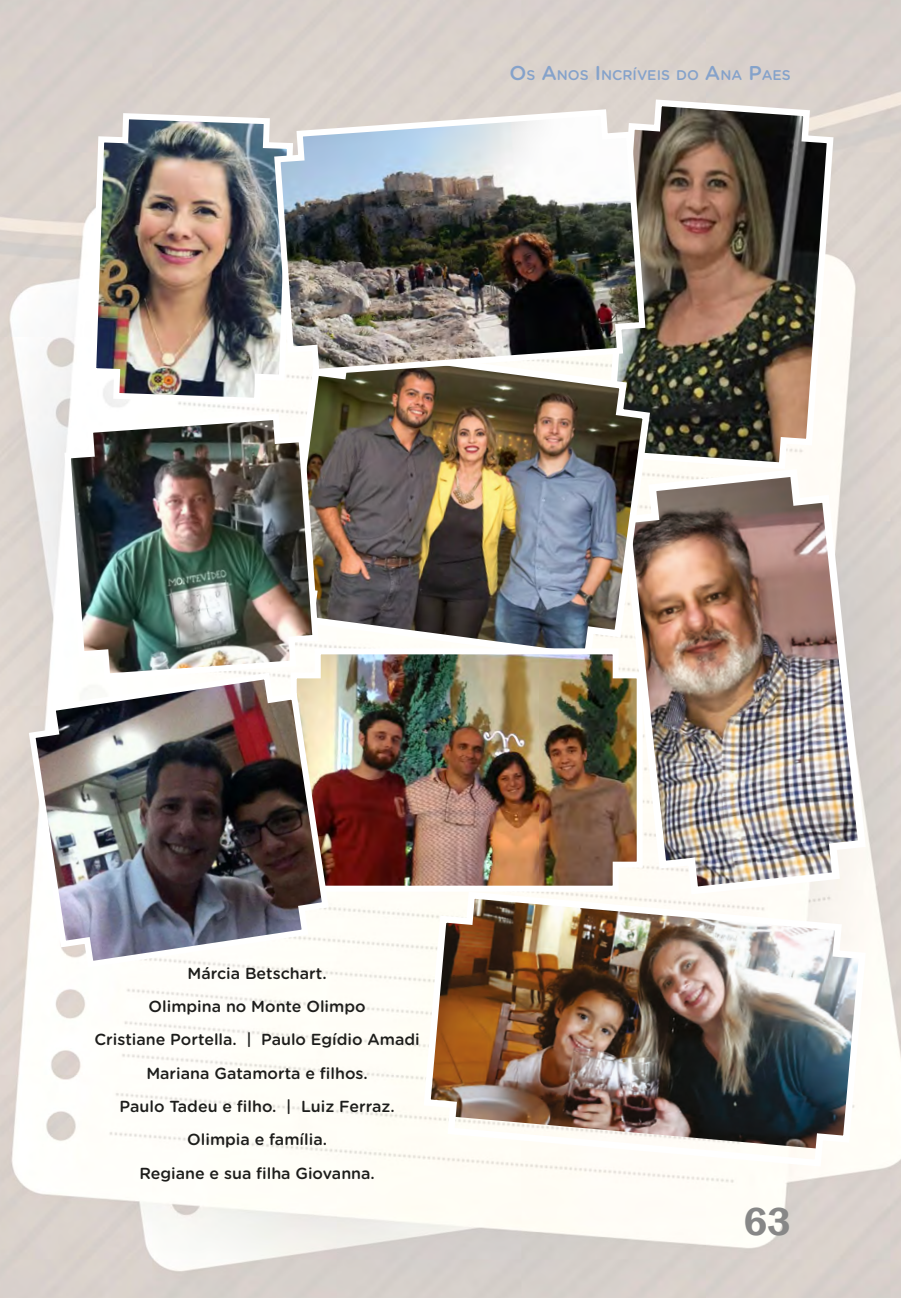
<style>
.page{position:relative;width:901px;height:1298px;background:#fff}
.page>*{position:absolute;margin:0;border:0;box-sizing:border-box;transform-origin:0 0}
.t1{font:600 40px "Franklin Gothic";color:#878787}
.LEGENDA{font:500 16px "Gotham Rounded";color:#1d1d1b}
.t2{font:500 14px "Gotham Rounded";color:#85a2ca}
.s1{font-size:20px}
</style>
<div class="page">
<img style="left:0;top:0;width:900px;height:1297px">
<img style="left:87px;top:110px;width:192px;height:297px">
<img style="left:604px;top:96px;width:232px;height:369px">
<img style="left:645px;top:465px;width:224px;height:423px">
<img style="left:279px;top:341px;width:374px;height:323px">
<img style="left:322px;top:645px;width:323px;height:249px">
<img style="left:271px;top:106px;width:377px;height:272px">
<img style="left:61px;top:410px;width:261px;height:259px">
<img style="left:25px;top:669px;width:307px;height:301px">
<img style="left:420px;top:888px;width:449px;height:281px">
<svg style="left:16px;top:1259px;width:12px;height:38px"></svg>
<p class="t2" style="left:509px;top:65px;width:283px"><span class="s1">O</span>S <span class="s1">A</span>NOS <span class="s1">I</span>NCRÍVEIS DO <span class="s1">A</span>NA <span class="s1">P</span>AES</p>
<p class="LEGENDA" style="left:187px;top:961px;width:141px">Márcia Betschart.</p>
<p class="LEGENDA" style="left:149px;top:994px;width:218px">Olimpina no Monte Olimpo</p>
<p class="LEGENDA" style="left:94px;top:1028px;width:327px">Cristiane Portella. | Paulo Egídio Amadi</p>
<p class="LEGENDA" style="left:146px;top:1061px;width:223px">Mariana Gatamorta e filhos.</p>
<p class="LEGENDA" style="left:120px;top:1094px;width:276px">Paulo Tadeu e filho. | Luiz Ferraz.</p>
<p class="LEGENDA" style="left:187px;top:1128px;width:141px">Olimpia e família.</p>
<p class="LEGENDA" style="left:139px;top:1161px;width:237px">Regiane e sua filha Giovanna.</p>
<h1 class="t1" style="left:743px;top:1196px;width:48px">63</h1>
</div>
